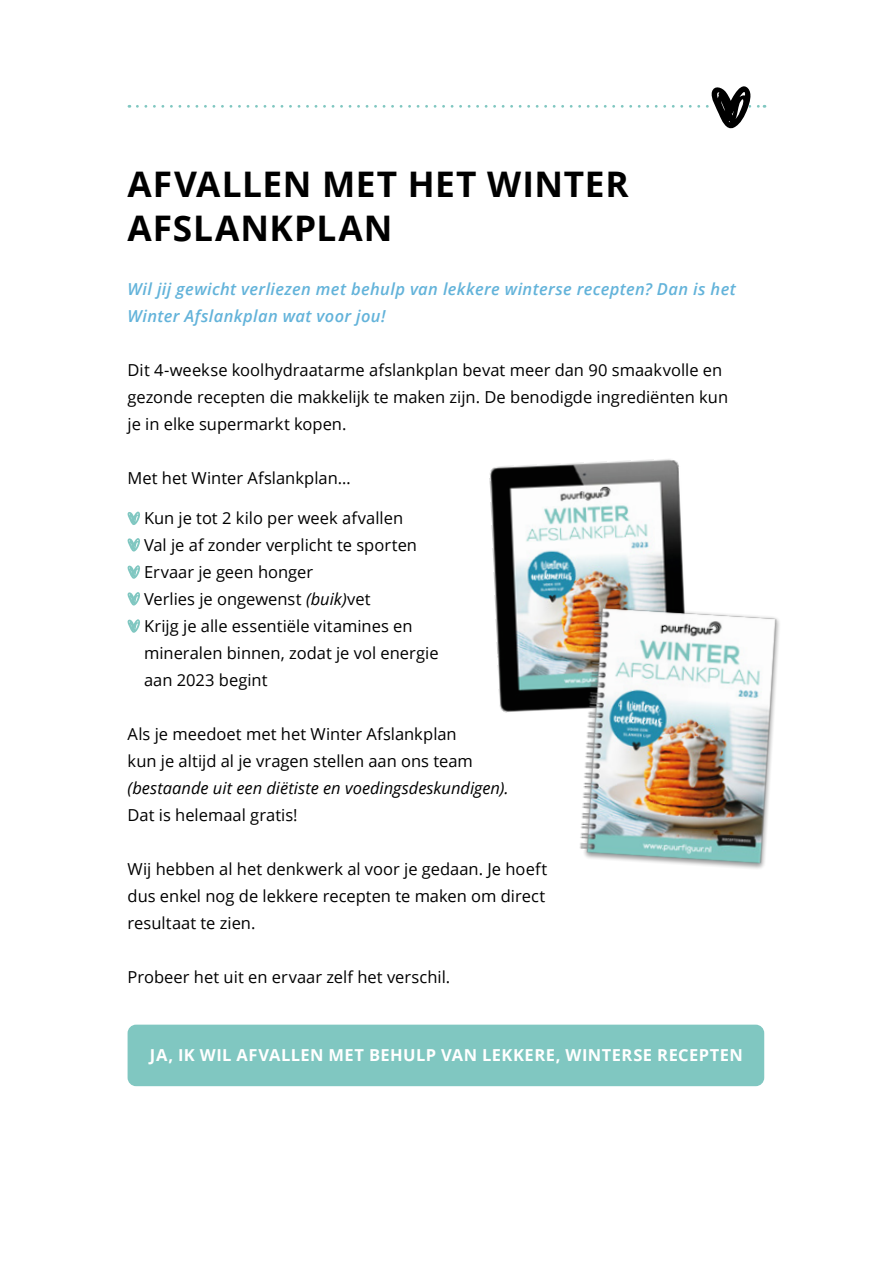
<style>
.page{position:relative;width:893px;height:1263px;background:#fff}
.page>*{position:absolute;margin:0;border:0;box-sizing:border-box;transform-origin:0 0}
.t1{font:700 35.25px/43.5px "Open Sans";letter-spacing:.02em;color:#000}
.t2{font:16.5px/27px "Open Sans";color:#000}
.t3{font:italic 600 16.5px/27px "Open Sans";letter-spacing:.02em;color:#63b3da}
.t4{font:700 16.5px "Open Sans";letter-spacing:.03em;color:#fff}
.t5{font:italic 16.5px "Open Sans";color:#000}
.s1{font-style:italic}
</style>
<div class="page">
<svg style="left:137px;top:86px;width:628px;height:43px"></svg>
<div style="left:128px;top:1025px;width:636px;height:61px;background:#80c7c1;border-radius:9px"></div>
<svg style="left:127px;top:538px;width:13px;height:14px"></svg>
<svg style="left:127px;top:511px;width:13px;height:14px"></svg>
<svg style="left:127px;top:592px;width:13px;height:14px"></svg>
<svg style="left:127px;top:565px;width:13px;height:14px"></svg>
<svg style="left:127px;top:619px;width:13px;height:14px"></svg>
<img style="left:489px;top:459px;width:195px;height:254px">
<img style="left:570px;top:595px;width:210px;height:274px">
<h1 class="t1" style="left:128px;top:162px;width:503px">AFVALLEN MET HET WINTER<br>AFSLANKPLAN</h1>
<p class="t3" style="left:128px;top:275px;width:610px">Wil jij gewicht verliezen met behulp van lekkere winterse recepten? Dan is het<br>Winter Afslankplan wat voor jou!</p>
<p class="t2" style="left:128px;top:356px;width:602px">Dit 4-weekse koolhydraatarme afslankplan bevat meer dan 90 smaakvolle en gezonde recepten die makkelijk te maken zijn. De benodigde ingrediënten kun je in elke supermarkt kopen.</p>
<p class="t2" style="left:128px;top:464px;width:225px">Met het Winter Afslankplan…</p>
<p class="t2" style="left:144px;top:504px;width:296px">Kun je tot 2 kilo per week afvallen<br>Val je af zonder verplicht te sporten<br>Ervaar je geen honger<br>Verlies je ongewenst <span class="s1">(buik)</span>vet<br>Krijg je alle essentiële vitamines en mineralen binnen, zodat je vol energie aan 2023 begint</p>
<p class="t2" style="left:128px;top:720px;width:347px">Als je meedoet met het Winter Afslankplan kun je altijd al je vragen stellen aan ons team</p>
<p class="t5" style="left:128px;top:777px;width:383px">(bestaande uit een diëtiste en voedingsdeskundigen).</p>
<p class="t2" style="left:128px;top:801px;width:172px">Dat is helemaal gratis!</p>
<p class="t2" style="left:128px;top:855px;width:421px;text-align:justify">Wij hebben al het denkwerk al voor je gedaan. Je hoeft dus enkel nog de lekkere recepten te maken om direct resultaat te zien.</p>
<p class="t2" style="left:128px;top:963px;width:324px">Probeer het uit en ervaar zelf het verschil.</p>
<p class="t4" style="left:150px;top:1043px;width:595px">JA, IK WIL AFVALLEN MET BEHULP VAN LEKKERE, WINTERSE RECEPTEN</p>
</div>
